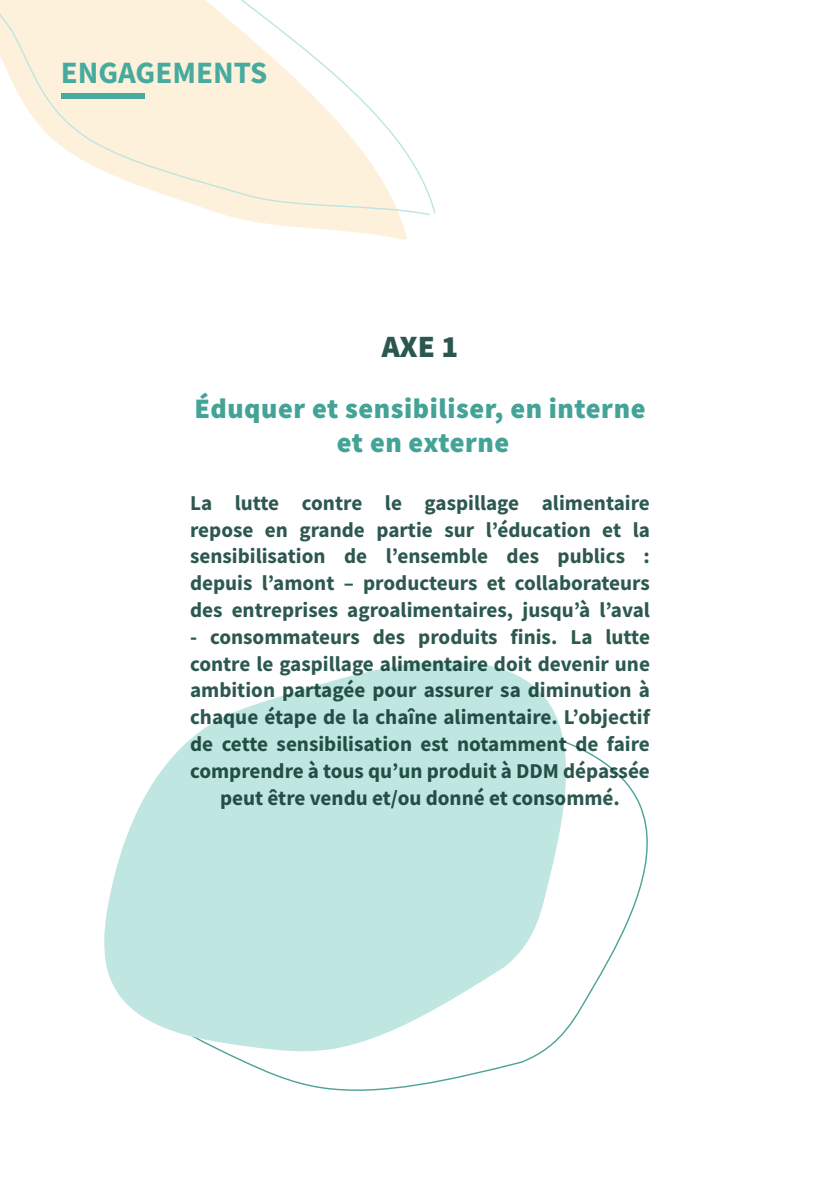
<style>
.page{position:relative;width:840px;height:1191px;background:#fff}
.page>*{position:absolute;margin:0;border:0;box-sizing:border-box;transform-origin:0 0}
.t1{font:700 31px "Source Sans Pro";color:#46aa9f}
.t2{font:900 31px "Source Sans Pro";color:#2c5750}
.t3{font:900 28.2px/33.8px "Source Sans Pro";letter-spacing:.02em;color:#42a396;text-align:center}
.t4{font:700 21.2px/26.8px "Source Sans Pro";color:#2c5850;text-align:justify}
</style>
<div class="page">
<svg style="left:224px;top:746px;width:424px;height:345px"></svg>
<svg style="left:104px;top:661px;width:473px;height:392px;fill:#c0e6e1"></svg>
<svg style="left:229px;top:216px;width:178px;height:24px;fill:#fdf3e1"></svg>
<svg style="left:0;top:0;width:436px;height:216px"></svg>
<div style="left:61px;top:93px;width:83px;height:6px;background:#46aa9f"></div>
<h1 class="t1" style="left:61px;top:52px;width:208px">ENGAGEMENTS</h1>
<h1 class="t2" style="left:381px;top:325px;width:78px">AXE 1</h1>
<h2 class="t3" style="left:194px;top:391px;width:452px">Éduquer et sensibiliser, en interne et en externe</h2>
<p class="t4" style="left:190px;top:489px;width:461px">La lutte contre le gaspillage alimentaire repose en grande partie sur l’éducation et la sensibilisation de l’ensemble des publics : depuis l’amont – producteurs et collaborateurs des entreprises agroalimentaires, jusqu’à l’aval</p>
<p class="t4" style="left:190px;top:623px;width:461px;text-align:center">- consommateurs des produits finis. La lutte contre le gaspillage alimentaire doit devenir une ambition partagée pour assurer sa diminution à chaque étape de la chaîne alimentaire. L’objectif de cette sensibilisation est notamment de faire comprendre à tous qu’un produit à DDM dépassée peut être vendu et/ou donné et consommé.</p>
</div>
